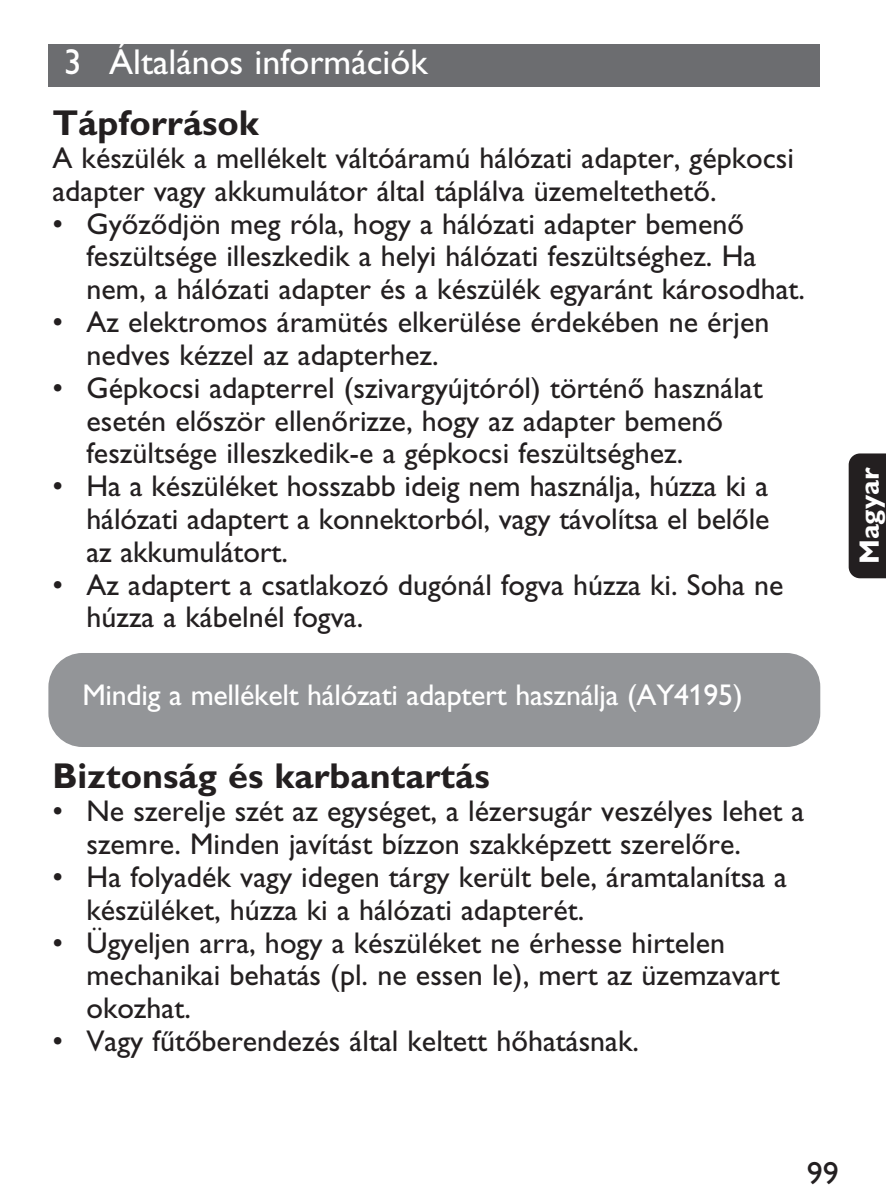
<style>
.page{position:relative;width:886px;height:1189px;background:#fff}
.page>*{position:absolute;margin:0;border:0;box-sizing:border-box;transform-origin:0 0}
.t1{font:700 36px "Gill Sans Alt CE";color:#231f20}
.t2{font:36px "Gill Sans Alt CE";color:#fff}
.t3{font:32px "Gill Alt One";color:#231f20}
.t4{font:30px/32.8px "Gill Sans Alt CE";color:#231f20}
.t5{font:30px "Gill Sans Alt CE";letter-spacing:-.01em;color:#fff}
.t6{font:700 28px "Gill Sans Alt CE";color:#fff}
.s1{font-family:"Gill Alt One"}
</style>
<div class="page">
<div style="left:848px;top:453px;width:37px;height:125px;background:#231f20"></div>
<div style="left:48px;top:45px;width:771px;height:42px;background:#6c6d70"></div>
<div style="left:48px;top:652px;width:771px;height:94px;background:#939598;border-radius:34px"></div>
<p class="t2" style="left:64px;top:48px;width:365px">3 Általános információk</p>
<p class="t1" style="left:52px;top:109px;width:208px">Tápforrások</p>
<p class="t4" style="left:52px;top:144px;width:742px">A készülék a mellékelt váltóáramú hálózati adapter, gépkocsi adapter vagy akkumulátor által táplálva üzemeltethető.</p>
<p class="t4" style="left:86px;top:210px;width:719px;text-indent:-34px">• Győződjön meg róla, hogy a hálózati adapter bemenő feszültsége illeszkedik a helyi hálózati feszültséghez. Ha nem, a hálózati adapter és a készülék egyaránt károsodhat.</p>
<p class="t4" style="left:86px;top:308px;width:684px;text-indent:-34px">• Az elektromos áramütés elkerülése érdekében ne érjen nedves kézzel az adapterhez.</p>
<p class="t4" style="left:86px;top:374px;width:677px;text-indent:-34px">• Gépkocsi adapterrel (szivargyújtóról) történő használat esetén először ellenőrizze, hogy az adapter bemenő feszültsége illeszkedik-e a gépkocsi feszültséghez.</p>
<p class="t4" style="left:86px;top:472px;width:684px;text-align:justify;text-indent:-34px">• Ha a készüléket hosszabb ideig nem használja, húzza ki a hálózati adaptert a konnektorból, vagy távolítsa el belőle az akkumulátort.</p>
<p class="t4" style="left:86px;top:570px;width:698px;text-indent:-34px">• Az adaptert a csatlakozó dugónál fogva húzza ki. Soha ne húzza a kábelnél fogva.</p>
<p class="t5" style="left:82px;top:683px;width:661px">Mindig a mellékelt hálózati adaptert használja (<span class="s1">AY4195</span>)</p>
<p class="t1" style="left:52px;top:762px;width:438px">Biztonság és karbantartás</p>
<p class="t4" style="left:86px;top:797px;width:719px;text-indent:-34px">• Ne szerelje szét az egységet, a lézersugár veszélyes lehet a szemre. Minden javítást bízzon szakképzett szerelőre.</p>
<p class="t4" style="left:86px;top:862px;width:701px;text-indent:-34px">• Ha folyadék vagy idegen tárgy került bele, áramtalanítsa a készüléket, húzza ki a hálózati adapterét.</p>
<p class="t4" style="left:86px;top:928px;width:694px;text-indent:-34px">• Ügyeljen arra, hogy a készüléket ne érhesse hirtelen mechanikai behatás (pl. ne essen le), mert az üzemzavart okozhat.</p>
<p class="t4" style="left:52px;top:1026px;width:587px">• Vagy fűtőberendezés által keltett hőhatásnak.</p>
<p class="t6" style="left:857px;top:564px;width:98px;rotate:-90deg">Magyar</p>
<p class="t3" style="left:806px;top:1160px;width:33px">99</p>
</div>
